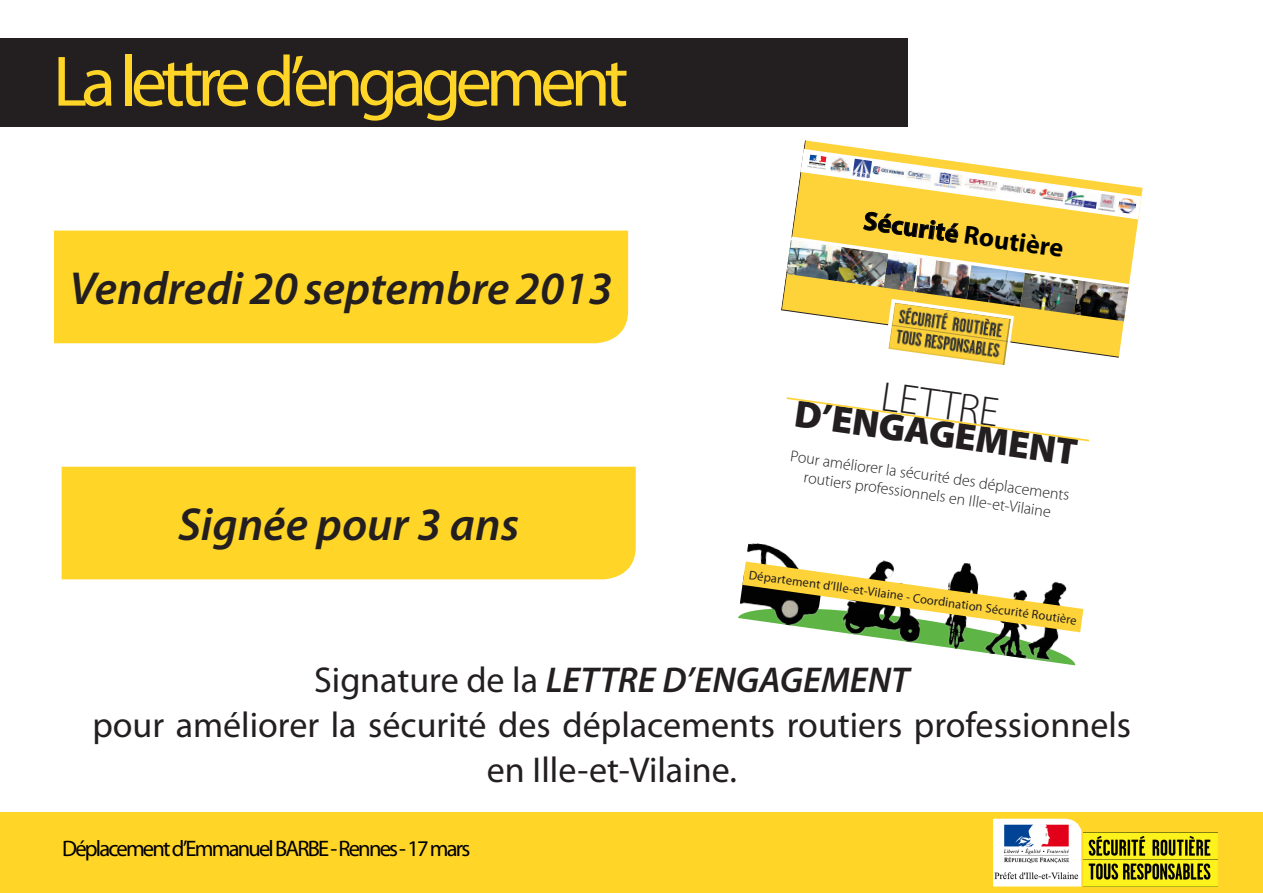
<style>
.page{position:relative;width:1263px;height:893px;background:#fff}
.page>*{position:absolute;margin:0;border:0;box-sizing:border-box;transform-origin:0 0}
.t1{font:72px "Myriad Pro";letter-spacing:-.08em;color:#ffd527}
.t2{font:italic 600 46.5px "Myriad Pro";color:#231f20}
.t3{font:300 41.85px "Myriad Pro";color:#231f20}
.t4{font:900 38.4px "Myriad Pro";color:#231f20}
.t5{font:36px/45px "Myriad Pro";color:#231f20;text-align:center}
.t6{font:italic 600 36px "Myriad Pro";color:#231f20}
.t7{font:700 26.25px "Myriad Pro";color:#000}
.t8{font:22.5px "Myriad Pro";letter-spacing:-.08em;color:#000}
.t9{font:300 16.05px/19.2px "Myriad Pro";color:#231f20;text-align:center}
.t10{font:12.6px "Myriad Pro";color:#231f20}
.s1{font-weight:400;font-style:normal}
</style>
<div class="page">
<div style="left:0;top:38px;width:908px;height:89px;background:#231f20"></div>
<div style="left:54px;top:231px;width:574px;height:112px;background:#ffd527"></div>
<svg style="left:781px;top:140px;width:361px;height:218px"></svg>
<svg style="left:884px;top:299px;width:130px;height:59px"></svg>
<img style="left:888px;top:303px;width:123px;height:62px">
<img style="left:747px;top:543px;width:46px;height:18px">
<svg style="left:738px;top:561px;width:345px;height:104px"></svg>
<img style="left:913px;top:290px;width:54px;height:9px">
<img style="left:967px;top:290px;width:53px;height:17px">
<img style="left:1020px;top:290px;width:54px;height:24px">
<img style="left:883px;top:290px;width:35px;height:2px">
<img style="left:1074px;top:290px;width:55px;height:31px">
<svg style="left:786px;top:397px;width:303px;height:45px"></svg>
<img style="left:781px;top:149px;width:360px;height:141px">
<img style="left:830px;top:156px;width:22px;height:18px">
<img style="left:872px;top:166px;width:32px;height:12px">
<img style="left:905px;top:168px;width:29px;height:16px">
<img style="left:1039px;top:188px;width:25px;height:13px">
<img style="left:999px;top:183px;width:39px;height:15px">
<img style="left:964px;top:178px;width:34px;height:14px">
<img style="left:1118px;top:197px;width:19px;height:17px">
<img style="left:1098px;top:194px;width:19px;height:18px">
<img style="left:934px;top:171px;width:29px;height:18px">
<img style="left:852px;top:159px;width:20px;height:19px">
<img style="left:1064px;top:190px;width:34px;height:19px">
<div style="left:62px;top:467px;width:574px;height:112px;background:#ffd527"></div>
<div style="left:0;top:812px;width:1263px;height:81px;background:#ffd527"></div>
<img style="left:993px;top:819px;width:88px;height:67px">
<img style="left:1083px;top:832px;width:135px;height:54px">
<p class="t1" style="left:53px;top:37px;width:577px">La lettre d’engagement</p>
<p class="t2" style="left:69px;top:259px;width:544px">Vendredi 20 septembre 2013</p>
<p class="t2" style="left:178px;top:495px;width:343px">Signée pour 3 ans</p>
<p class="t7" style="left:866px;top:203px;width:203px;rotate:8deg">Sécurité Routière</p>
<p class="t3" style="left:884px;top:373px;width:120px;rotate:8deg">LETTRE</p>
<p class="t9" style="left:792px;top:447px;width:283px;rotate:8deg">Pour améliorer la sécurité des déplacements routiers professionnels en Ille-et-Vilaine</p>
<p class="t4" style="left:798px;top:391px;width:287px;rotate:8deg">D’ENGAGEMENT</p>
<p class="t10" style="left:750px;top:567px;width:332px;rotate:8deg">Département d’Ille-et-Vilaine - Coordination Sécurité Routière</p>
<p class="t6" style="left:314px;top:657px;width:597px"><span class="s1">Signature de la</span> LETTRE D’ENGAGEMENT</p>
<p class="t5" style="left:92px;top:702px;width:1040px">pour améliorer la sécurité des déplacements routiers professionnels en Ille-et-Vilaine.</p>
<p class="t8" style="left:62px;top:834px;width:410px">Déplacement d’Emmanuel BARBE - Rennes - 17 mars</p>
</div>
